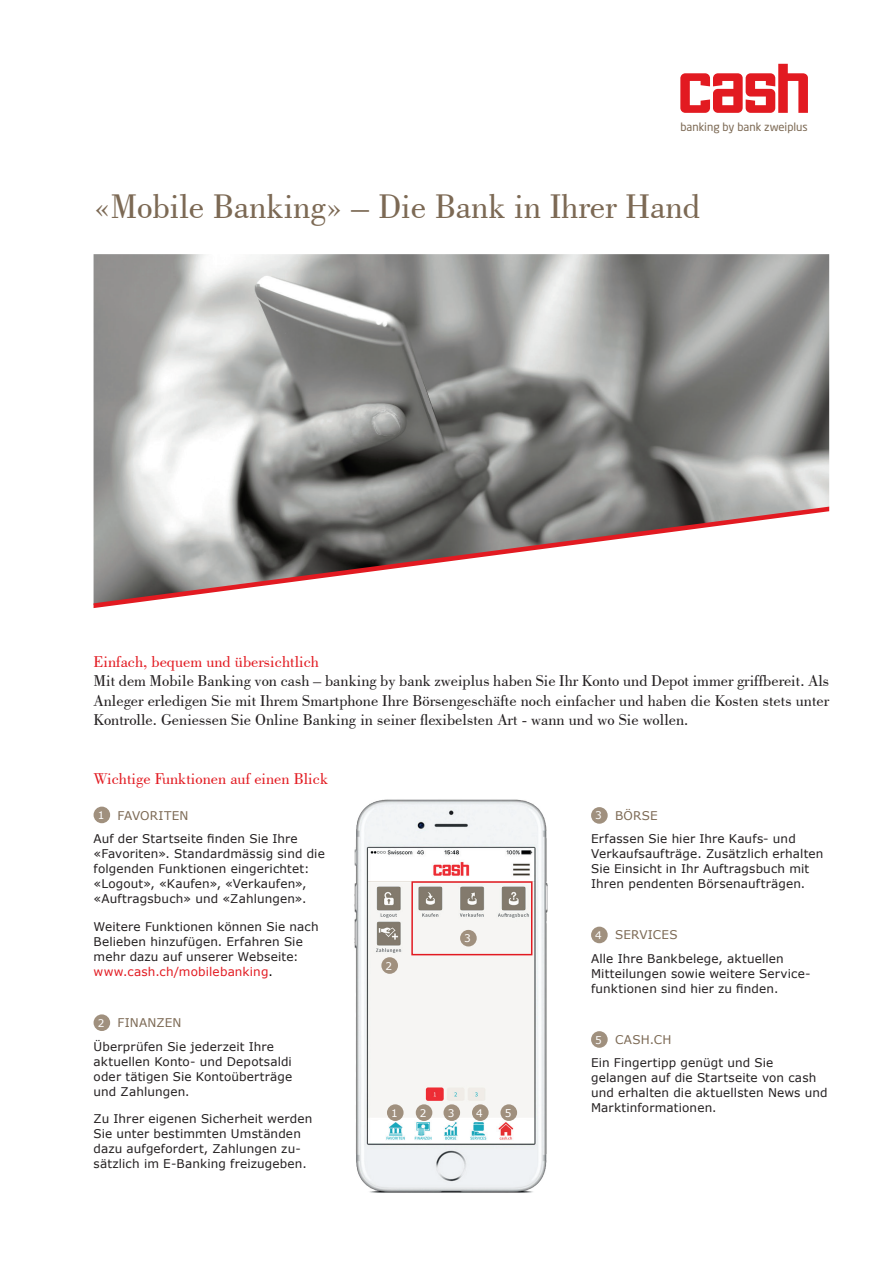
<style>
.page{position:relative;width:893px;height:1263px;background:#fff}
.page>*{position:absolute;margin:0;border:0;box-sizing:border-box;transform-origin:0 0}
.t1{font:36px "Bodoni BT";letter-spacing:-.005em;color:#7c6954}
.t2{font:16.5px/19.5px "Bodoni BT";color:#231f20;text-align:justify}
.t3{font:16.5px "Bodoni BT";color:#e21a21}
.t4{font:12px/15px "Verdana";letter-spacing:.01em;color:#231f20}
.t5{font:11.25px "Neo Sans Pro";color:#7c6954}
.t6{font:10.5px "Verdana";color:#fff}
.s1{font-size:10.5px;color:#fff}
.s2{color:#7c6954}
.s3{color:#e21a21}
.s4{color:#000}
</style>
<div class="page">
<svg style="left:680px;top:64px;width:128px;height:49px"></svg>
<img style="left:94px;top:254px;width:735px;height:253px">
<svg style="left:94px;top:507px;width:735px;height:101px"></svg>
<div style="left:94px;top:807px;width:16px;height:16px;background:#a0907e;border-radius:50%"></div>
<div style="left:94px;top:1014px;width:16px;height:17px;background:#a0907e;border-radius:50%"></div>
<div style="left:591px;top:807px;width:17px;height:17px;background:#a0907e;border-radius:50%"></div>
<div style="left:591px;top:927px;width:17px;height:16px;background:#a0907e;border-radius:50%"></div>
<div style="left:591px;top:1031px;width:17px;height:17px;background:#a0907e;border-radius:50%"></div>
<img style="left:354px;top:799px;width:194px;height:394px">
<div style="left:411px;top:881px;width:122px;height:74px;border:2px solid #e21a21"></div>
<div style="left:387px;top:1104px;width:17px;height:17px;background:#a0907e;border-radius:50%"></div>
<div style="left:416px;top:1104px;width:16px;height:17px;background:#a0907e;border-radius:50%"></div>
<div style="left:381px;top:957px;width:17px;height:17px;background:#a0907e;border-radius:50%"></div>
<div style="left:443px;top:1104px;width:17px;height:17px;background:#a0907e;border-radius:50%"></div>
<div style="left:460px;top:930px;width:17px;height:16px;background:#a0907e;border-radius:50%"></div>
<div style="left:472px;top:1104px;width:17px;height:17px;background:#a0907e;border-radius:50%"></div>
<div style="left:500px;top:1104px;width:17px;height:17px;background:#a0907e;border-radius:50%"></div>
<p class="t5" style="left:680px;top:120px;width:129px">banking by bank zweiplus</p>
<h1 class="t1" style="left:94px;top:184px;width:608px">«Mobile Banking» – Die Bank in Ihrer Hand</h1>
<h2 class="t3" style="left:94px;top:651px;width:227px">Einfach, bequem und übersichtlich</h2>
<p class="t2" style="left:94px;top:671px;width:737px">Mit dem Mobile Banking von cash – banking by bank zweiplus haben Sie Ihr Konto und Depot immer griffbereit. Als Anleger erledigen Sie mit Ihrem Smartphone Ihre Börsengeschäfte noch einfacher und haben die Kosten stets unter Kontrolle. Geniessen Sie Online Banking in seiner flexibelsten Art - wann und wo Sie wollen.</p>
<h2 class="t3" style="left:94px;top:768px;width:236px">Wichtige Funktionen auf einen Blick</h2>
<p class="t4" style="left:94px;top:804px;width:206px;line-height:23.5px;text-indent:4px"><span class="s1">1</span> <span class="s2">Favoriten<br></span>Auf der Startseite finden Sie Ihre</p>
<p class="t4" style="left:94px;top:846px;width:233px">«Favoriten». Standardmässig sind die folgenden Funktionen eingerichtet: «Logout», «Kaufen», «Verkaufen», «Auftragsbuch» und «Zahlungen».</p>
<p class="t4" style="left:94px;top:919px;width:227px">Weitere Funktionen können Sie nach Belieben hinzufügen. Erfahren Sie mehr dazu auf unserer Webseite: <span class="s3">www.cash.ch/mobilebanking</span><span class="s4">.</span></p>
<p class="t4" style="left:94px;top:1011px;width:182px;line-height:23.5px;text-indent:4px"><span class="s1">2</span> <span class="s2">Finanzen<br></span>Überprüfen Sie jederzeit Ihre</p>
<p class="t4" style="left:94px;top:1054px;width:200px;text-align:justify">aktuellen Konto- und Depotsaldi oder tätigen Sie Kontoüberträge und Zahlungen.</p>
<p class="t4" style="left:94px;top:1111px;width:220px">Zu Ihrer eigenen Sicherheit werden Sie unter bestimmten Umständen dazu aufgefordert, Zahlungen zu&shy;sätzlich im E-Banking freizugeben.</p>
<p class="t6" style="left:386px;top:959px;width:8px">2</p>
<p class="t6" style="left:464px;top:932px;width:8px">3</p>
<p class="t6" style="left:391px;top:1106px;width:8px">1</p>
<p class="t6" style="left:420px;top:1106px;width:8px">2</p>
<p class="t6" style="left:448px;top:1106px;width:8px">3</p>
<p class="t6" style="left:476px;top:1106px;width:8px">4</p>
<p class="t6" style="left:505px;top:1106px;width:8px">5</p>
<p class="t4" style="left:591px;top:804px;width:206px;line-height:23.5px;text-indent:4px"><span class="s1">3</span> <span class="s2">Börse<br></span>Erfassen Sie hier Ihre Kaufs- und</p>
<p class="t4" style="left:591px;top:846px;width:234px">Verkaufsaufträge. Zusätzlich erhalten<br>Sie Einsicht in Ihr Auftragsbuch mit<br>Ihren pendenten Börsenaufträgen.</p>
<p class="t4" style="left:591px;top:923px;width:194px;line-height:23.5px;text-indent:4px"><span class="s1">4</span> <span class="s2">S ervices<br></span>Alle Ihre Bankbelege, aktuellen</p>
<p class="t4" style="left:591px;top:966px;width:221px">Mitteilungen sowie weitere Service&shy;funktionen sind hier zu finden.</p>
<p class="t4" style="left:591px;top:1028px;width:184px;line-height:23.5px;text-indent:4px"><span class="s1">5</span> <span class="s2">cash.ch<br></span>Ein Fingertipp genügt und Sie</p>
<p class="t4" style="left:591px;top:1070px;width:238px">gelangen auf die Startseite von cash und erhalten die aktuellsten News und<br>Marktinformationen.</p>
</div>
